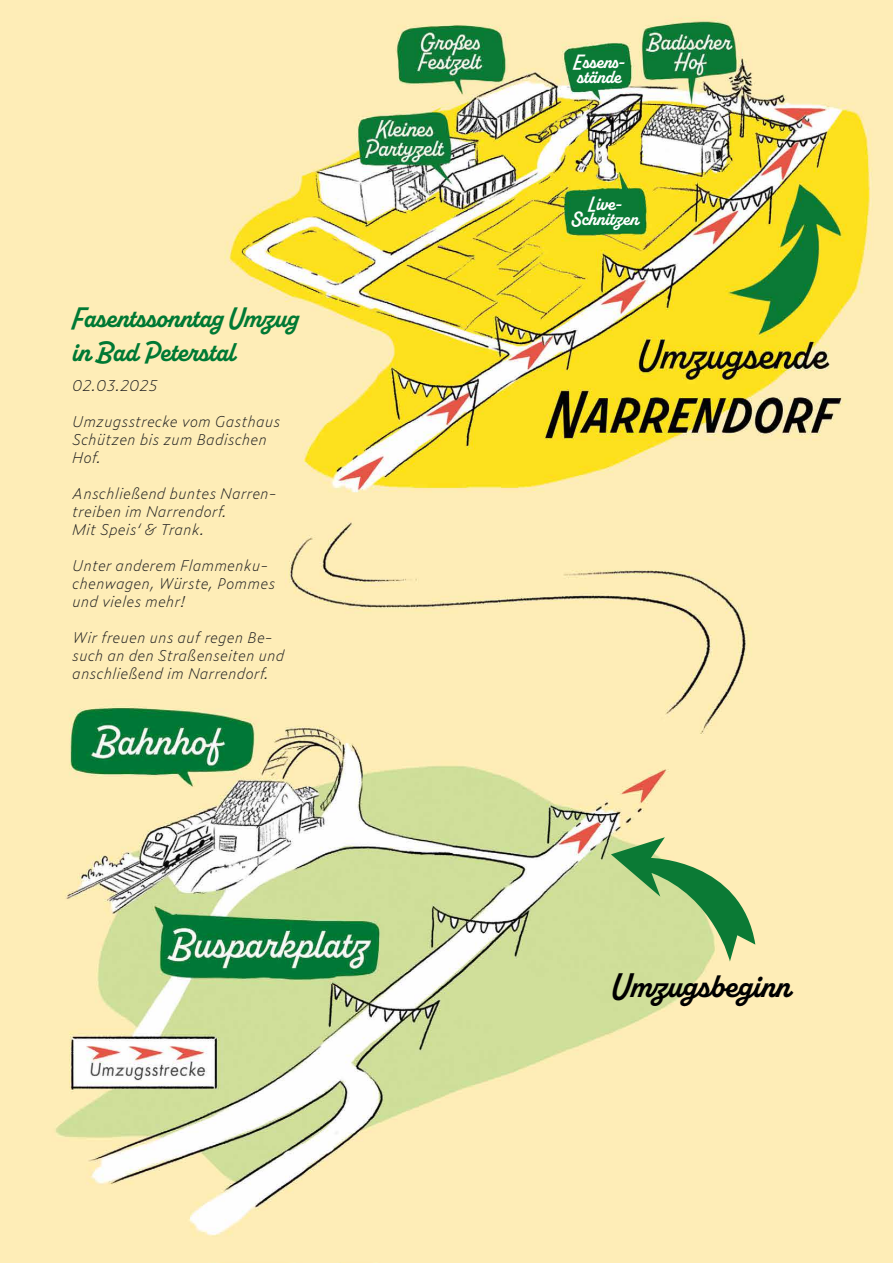
<style>
.page{position:relative;width:893px;height:1263px;background:#fff}
.page>*{position:absolute;margin:0;border:0;box-sizing:border-box;transform-origin:0 0}
.t1{font:700 34.5px "Alkaline";color:#000}
.t2{font:700 28.5px/34.2px "Alkaline";color:#007934}
.t3{font:700 19.5px/14.5px "Alkaline";color:#fff;text-align:center}
.t4{font:italic 200 15px/18px "Zeitung Pro";color:#222}
</style>
<div class="page">
<img style="left:0;top:0;width:893px;height:1263px">
<svg style="left:611px;top:837px;width:144px;height:124px;background:#a9c887"></svg>
<h2 class="t2" style="left:72px;top:302px;width:227px">Fasentssonntag Umzug in Bad Peterstal</h2>
<p class="t4" style="left:72px;top:376px;width:87px">02.03.2025</p>
<p class="t4" style="left:72px;top:412px;width:210px">Umzugsstrecke vom Gasthaus<br>Schützen bis zum Badischen<br>Hof.</p>
<p class="t4" style="left:72px;top:484px;width:206px">Anschließend buntes Narren&shy;treiben im Narrendorf.<br>Mit Speis‘ &amp; Trank.</p>
<p class="t4" style="left:72px;top:556px;width:204px">Unter anderem Flammenku&shy;chenwagen, Würste, Pommes und vieles mehr!</p>
<p class="t4" style="left:72px;top:628px;width:214px">Wir freuen uns auf regen Be&shy;such an den Straßenseiten und anschließend im Narrendorf.</p>
<h3 class="t3" style="left:573px;top:55px;width:53px;text-align:left">Essens&shy;stände</h3>
<h3 class="t3" style="left:572px;top:197px;width:69px">Live-<br>Schnitzen</h3>
<h1 class="t1" style="left:611px;top:965px;width:181px">Umzugsbeginn</h1>
</div>
